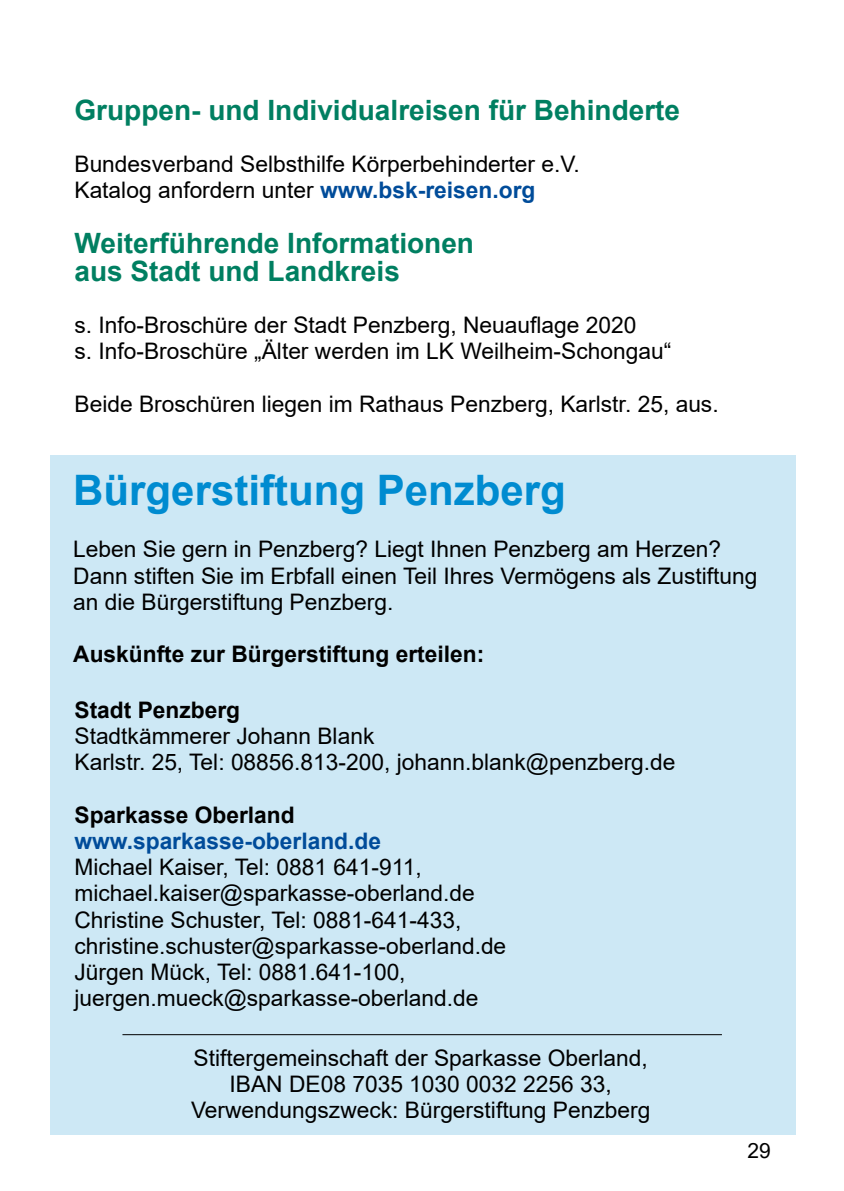
<style>
.page{position:relative;width:844px;height:1191px;background:#fff}
.page>*{position:absolute;margin:0;border:0;box-sizing:border-box;transform-origin:0 0}
.t1{font:700 42px "Arial";color:#008bd0}
.t2{font:700 28px/28px "Arial";color:#007f61}
.t3{font:22.75px/26.2px "Arial";color:#000}
.t4{font:700 22.75px "Arial";color:#000}
.t5{font:700 22.75px "Arial";color:#004c9a}
.t6{font:21px "Arial";color:#000}
.s1{font-weight:700;color:#004c9a}
</style>
<div class="page">
<div style="left:50px;top:455px;width:745px;height:680px;background:#cde8f5"></div>
<hr style="left:122px;top:1034px;width:599px;height:1px;background:#000">
<p class="t2" style="left:74px;top:96px;width:607px">Gruppen- und Individualreisen für Behinderte</p>
<p class="t3" style="left:74px;top:151px;width:507px">Bundesverband Selbsthilfe Körperbehinderter e.V.<br>Katalog anfordern unter <span class="s1">www.bsk-reisen.org</span></p>
<p class="t2" style="left:74px;top:229px;width:401px">Weiterführende Informationen aus Stadt und Landkreis</p>
<p class="t3" style="left:74px;top:312px;width:598px">s. Info-Broschüre der Stadt Penzberg, Neuauflage 2020<br>s. Info-Broschüre „Älter werden im LK Weilheim-Schongau“</p>
<p class="t3" style="left:74px;top:391px;width:645px">Beide Broschüren liegen im Rathaus Penzberg, Karlstr. 25, aus.</p>
<h1 class="t1" style="left:73px;top:460px;width:494px">Bürgerstiftung Penzberg</h1>
<p class="t3" style="left:73px;top:536px;width:685px">Leben Sie gern in Penzberg? Liegt Ihnen Penzberg am Herzen?<br>Dann stiften Sie im Erbfall einen Teil Ihres Vermögens als Zustiftung an die Bürgerstiftung Penzberg.</p>
<p class="t4" style="left:73px;top:638px;width:412px">Auskünfte zur Bürgerstiftung erteilen:</p>
<p class="t4" style="left:74px;top:693px;width:167px">Stadt Penzberg</p>
<p class="t3" style="left:74px;top:722px;width:602px">Stadtkämmerer Johann Blank<br>Karlstr. 25, Tel: 08856.813-200, johann.blank@penzberg.de</p>
<p class="t4" style="left:74px;top:798px;width:222px">Sparkasse Oberland</p>
<p class="t5" style="left:74px;top:825px;width:308px">www.sparkasse-oberland.de</p>
<p class="t3" style="left:74px;top:854px;width:433px">Michael Kaiser, Tel: 0881 641-911, michael.kaiser@sparkasse-oberland.de Christine Schuster, Tel: 0881-641-433, christine.schuster@sparkasse-oberland.de Jürgen Mück, Tel: 0881.641-100, juergen.mueck@sparkasse-oberland.de</p>
<p class="t3" style="left:191px;top:1044px;width:461px;text-align:center">Stiftergemeinschaft der Sparkasse Oberland,<br>IBAN DE08 7035 1030 0032 2256 33,<br>Verwendungszweck: Bürgerstiftung Penzberg</p>
<p class="t6" style="left:747px;top:1136px;width:25px">29</p>
</div>
